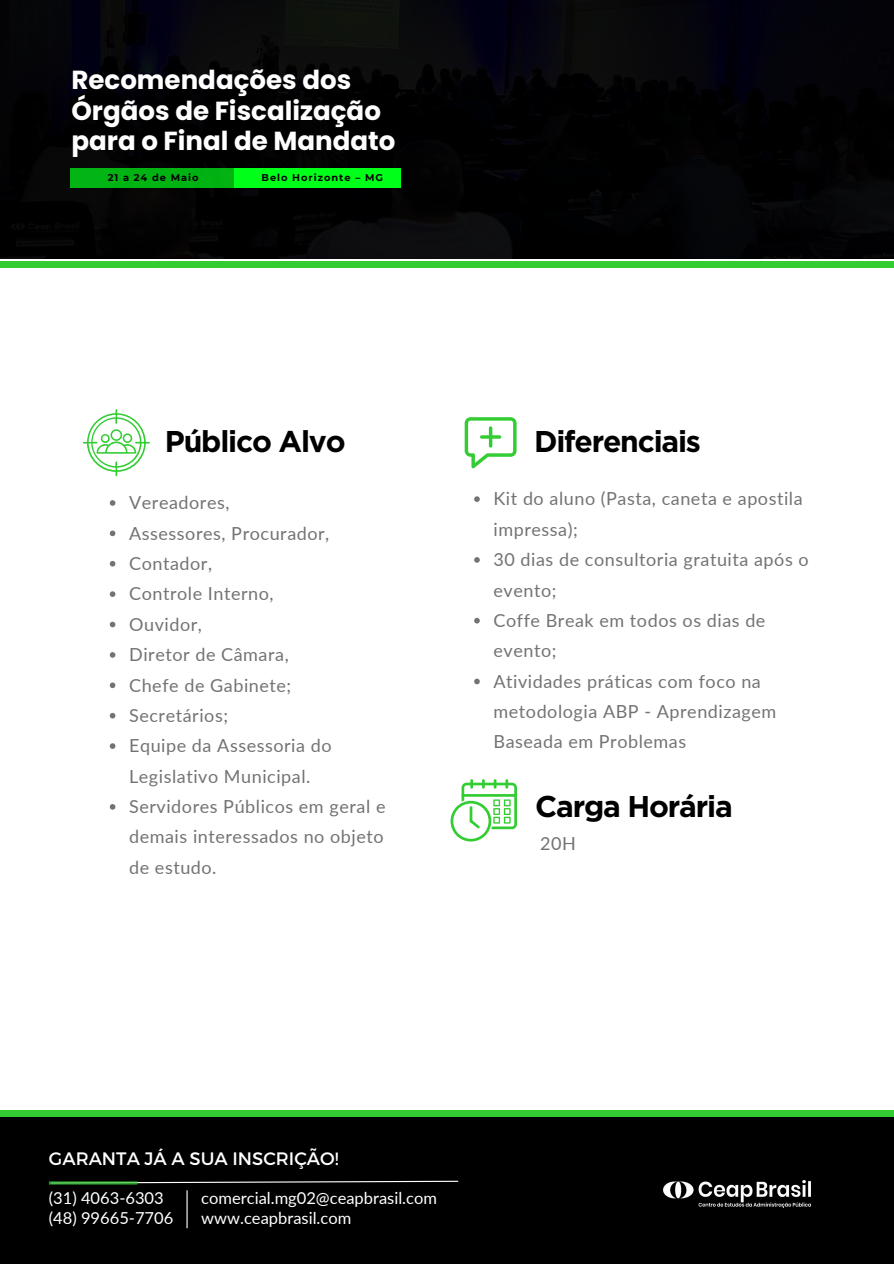
<style>
.page{position:relative;width:894px;height:1264px;background:#fff}
.page>*{position:absolute;margin:0;border:0;box-sizing:border-box;transform-origin:0 0}
.t1{font:700 30px "Gotham";letter-spacing:-.04em;color:#000}
.t2{font:700 26.1px/30.3px "Poppins";color:#fff}
.t3{font:18px/30.3px "Lato";letter-spacing:.03em;color:#737373}
.t4{font:18px "Montserrat";color:#fff}
.t5{font:16.5px "Lato";color:#fff}
.t6{font:700 9.9px "Montserrat";letter-spacing:.1em;color:#000}
</style>
<div class="page">
<svg style="left:83px;top:409px;width:66px;height:67px"></svg>
<svg style="left:450px;top:779px;width:67px;height:62px"></svg>
<svg style="left:464px;top:417px;width:52px;height:52px"></svg>
<svg style="left:110px;top:500px;width:5px;height:6px"></svg>
<svg style="left:110px;top:530px;width:5px;height:6px"></svg>
<svg style="left:110px;top:561px;width:5px;height:5px"></svg>
<svg style="left:110px;top:591px;width:5px;height:6px"></svg>
<svg style="left:110px;top:621px;width:5px;height:6px"></svg>
<svg style="left:110px;top:652px;width:5px;height:5px"></svg>
<svg style="left:110px;top:682px;width:5px;height:6px"></svg>
<svg style="left:110px;top:713px;width:5px;height:5px"></svg>
<svg style="left:110px;top:743px;width:5px;height:6px"></svg>
<svg style="left:110px;top:804px;width:5px;height:5px"></svg>
<svg style="left:474px;top:496px;width:5px;height:6px"></svg>
<svg style="left:474px;top:557px;width:5px;height:5px"></svg>
<svg style="left:474px;top:618px;width:5px;height:5px"></svg>
<svg style="left:474px;top:678px;width:5px;height:6px"></svg>
<div style="left:0;top:1113px;width:893px;height:150px;background:#000"></div>
<div style="left:0;top:1109px;width:893px;height:7px;background:#3c3"></div>
<svg style="left:137px;top:1180px;width:322px;height:4px"></svg>
<hr style="left:49px;top:1181px;width:88px;height:3px;background:#3c3">
<hr style="left:186px;top:1190px;width:1px;height:38px;background:#fff">
<img style="left:663px;top:1180px;width:147px;height:27px">
<div style="left:0;top:261px;width:893px;height:7px;background:#3c3"></div>
<img style="left:0;top:0;width:893px;height:259px">
<div style="left:70px;top:168px;width:166px;height:19px;background:#01b312"></div>
<div style="left:234px;top:168px;width:167px;height:19px;background:#00ff19"></div>
<p class="t2" style="left:71px;top:65px;width:325px">Recomendações dos<br>Órgãos de Fiscalização para o Final de Mandato</p>
<p class="t6" style="left:108px;top:171px;width:92px">21 a 24 de Maio</p>
<h3 class="t6" style="left:261px;top:171px;width:123px">Belo Horizonte – MG</h3>
<p class="t1" style="left:165px;top:423px;width:182px">Público Alvo</p>
<p class="t1" style="left:534px;top:423px;width:168px">Diferenciais</p>
<p class="t3" style="left:493px;top:483px;width:310px">Kit do aluno (Pasta, caneta e apostila impressa);</p>
<p class="t3" style="left:493px;top:544px;width:316px">30 dias de consultoria gratuita após o evento;</p>
<p class="t3" style="left:493px;top:604px;width:273px">Coffe Break em todos os dias de evento;</p>
<p class="t3" style="left:493px;top:665px;width:284px">Atividades práticas com foco na metodologia ABP - Aprendizagem<br>Baseada em Problemas</p>
<p class="t3" style="left:129px;top:487px;width:102px">Vereadores,</p>
<p class="t3" style="left:129px;top:517px;width:202px">Assessores, Procurador,</p>
<p class="t3" style="left:129px;top:548px;width:84px">Contador,</p>
<p class="t3" style="left:129px;top:578px;width:146px">Controle Interno,</p>
<h1 class="t3" style="left:129px;top:608px;width:74px">Ouvidor,</h1>
<p class="t3" style="left:129px;top:639px;width:161px">Diretor de Câmara,</p>
<h1 class="t3" style="left:129px;top:669px;width:164px">Chefe de Gabinete;</h1>
<p class="t3" style="left:129px;top:699px;width:100px">Secretários;</p>
<p class="t3" style="left:129px;top:730px;width:204px">Equipe da Assessoria do<br>Legislativo Municipal.</p>
<p class="t3" style="left:129px;top:791px;width:258px;text-align:justify">Servidores Públicos em geral e demais interessados no objeto de estudo.</p>
<p class="t1" style="left:535px;top:787px;width:199px">Carga Horária</p>
<h2 class="t3" style="left:540px;top:827px;width:37px">20H</h2>
<p class="t4" style="left:49px;top:1146px;width:291px">GARANTA JÁ A SUA INSCRIÇÃO!</p>
<p class="t5" style="left:49px;top:1188px;width:116px">(31) 4063-6303</p>
<p class="t5" style="left:201px;top:1188px;width:237px">comercial.mg02@ceapbrasil.com</p>
<p class="t5" style="left:49px;top:1207px;width:126px">(48) 99665-7706</p>
<p class="t5" style="left:201px;top:1207px;width:151px">www.ceapbrasil.com</p>
</div>
